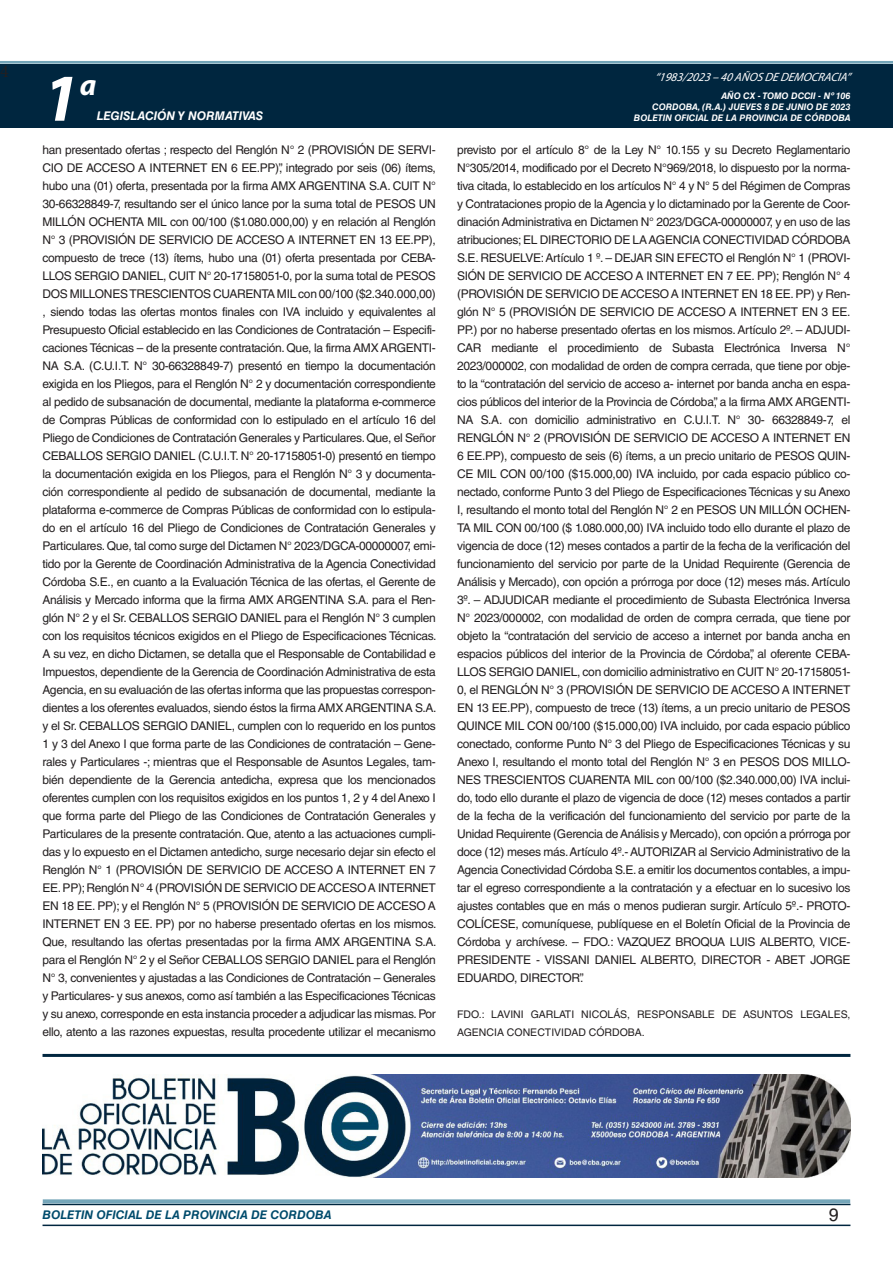
<style>
.page{position:relative;width:893px;height:1263px;background:#fff}
.page>*{position:absolute;margin:0;border:0;box-sizing:border-box;transform-origin:0 0}
.t1{font:italic 700 67.5px "Myriad Pro";color:#fff}
.t2{font:italic 700 30px "Myriad Pro";color:#fff}
.t3{font:18px "Minion Pro";color:#231f20}
.t4{font:18px "Helvetica LT Std";color:#231f20}
.TEXTO_BASE{font:12px/18px "Helvetica LT Std";letter-spacing:-.025em;color:#231f20;text-align:justify}
.t5{font:italic 700 12px "Helvetica LT Std";color:#004b6c}
.t6{font:italic 12px "Myriad Pro";color:#fff}
.t7{font:italic 700 12px "Helvetica LT Std";color:#fff}
.FIRMA{font:10.5px/18px "Helvetica LT Std";color:#231f20}
.t8{font:italic 700 9px/10.8px "Helvetica LT Std";color:#fff;text-align:right}
</style>
<div class="page">
<div style="left:0;top:61px;width:893px;height:6px;background:#fff;opacity:.75"></div>
<div style="left:0;top:64px;width:893px;height:64px;background:#00263f"></div>
<hr style="left:43px;top:1224px;width:807px;height:2px;background:#00263f">
<div style="left:42px;top:1198px;width:809px;height:8px;background:#fff;opacity:.75"></div>
<img style="left:43px;top:1074px;width:807px;height:104px">
<hr style="left:43px;top:1054px;width:807px;height:3px;background:#00263f">
<h3 class="t3" style="left:0;top:59px;width:10px">4</h3>
<h1 class="t1" style="left:43px;top:54px;width:38px">1</h1>
<h2 class="t2" style="left:80px;top:66px;width:18px">a</h2>
<p class="t7" style="left:97px;top:109px;width:168px">LEGISLACIÓN Y NORMATIVAS</p>
<p class="t6" style="left:655px;top:70px;width:197px">“ 1983/2023 – 40 AÑOS DE DEMOCRACIA”</p>
<p class="t8" style="left:634px;top:91px;width:218px">AÑO CX - TOMO DCCII - Nº 106<br>CORDOBA, (R.A.) JUEVES 8 DE JUNIO DE 2023<br>BOLETIN OFICIAL DE LA PROVINCIA DE CÓRDOBA</p>
<p class="TEXTO_BASE" style="left:43px;top:141px;width:396px">han presentado ofertas ; respecto del Renglón N° 2 (PROVISIÓN DE SERVI-CIO DE ACCESO A INTERNET EN 6 EE.PP)”, integrado por seis (06) ítems, hubo una (01) oferta, presentada por la firma AMX ARGENTINA S.A. CUIT N° 30-66328849-7, resultando ser el único lance por la suma total de PESOS UN MILLÓN OCHENTA MIL con 00/100 ($1.080.000,00) y en relación al Renglón N° 3 (PROVISIÓN DE SERVICIO DE ACCESO A INTERNET EN 13 EE.PP), compuesto de trece (13) ítems, hubo una (01) oferta presentada por CEBA-LLOS SERGIO DANIEL, CUIT N° 20-17158051-0, por la suma total de PESOS DOS MILLONES TRESCIENTOS CUARENTA MIL con 00/100 ($2.340.000,00) , siendo todas las ofertas montos finales con IVA incluido y equivalentes al Presupuesto Oficial establecido en las Condiciones de Contratación – Especifi&shy;caciones Técnicas – de la presente contratación. Que, la firma AMX ARGENTI-NA S.A. (C.U.I.T. N° 30-66328849-7) presentó en tiempo la documentación exigida en los Pliegos, para el Renglón N° 2 y documentación correspondiente al pedido de subsanación de documental, mediante la plataforma e-commerce de Compras Públicas de conformidad con lo estipulado en el artículo 16 del Pliego de Condiciones de Contratación Generales y Particulares. Que, el Señor CEBALLOS SERGIO DANIEL (C.U.I.T. N° 20-17158051-0) presentó en tiempo la documentación exigida en los Pliegos, para el Renglón N° 3 y documenta&shy;ción correspondiente al pedido de subsanación de documental, mediante la plataforma e-commerce de Compras Públicas de conformidad con lo estipula&shy;do en el artículo 16 del Pliego de Condiciones de Contratación Generales y Particulares. Que, tal como surge del Dictamen N° 2023/DGCA-00000007, emi&shy;tido por la Gerente de Coordinación Administrativa de la Agencia Conectividad Córdoba S.E., en cuanto a la Evaluación Técnica de las ofertas, el Gerente de Análisis y Mercado informa que la firma AMX ARGENTINA S.A. para el Ren&shy;glón N° 2 y el Sr. CEBALLOS SERGIO DANIEL para el Renglón N° 3 cumplen con los requisitos técnicos exigidos en el Pliego de Especificaciones Técnicas.<br>A su vez, en dicho Dictamen, se detalla que el Responsable de Contabilidad e Impuestos, dependiente de la Gerencia de Coordinación Administrativa de esta Agencia, en su evaluación de las ofertas informa que las propuestas correspon&shy;dientes a los oferentes evaluados, siendo éstos la firma AMX ARGENTINA S.A. y el Sr. CEBALLOS SERGIO DANIEL, cumplen con lo requerido en los puntos 1 y 3 del Anexo I que forma parte de las Condiciones de contratación – Gene&shy;rales y Particulares -; mientras que el Responsable de Asuntos Legales, tam&shy;bién dependiente de la Gerencia antedicha, expresa que los mencionados oferentes cumplen con los requisitos exigidos en los puntos 1, 2 y 4 del Anexo I que forma parte del Pliego de las Condiciones de Contratación Generales y Particulares de la presente contratación. Que, atento a las actuaciones cumpli&shy;das y lo expuesto en el Dictamen antedicho, surge necesario dejar sin efecto el Renglón N° 1 (PROVISIÓN DE SERVICIO DE ACCESO A INTERNET EN 7<br>EE. PP); Renglón N° 4 (PROVISIÓN DE SERVICIO DE ACCESO A INTERNET EN 18 EE. PP); y el Renglón N° 5 (PROVISIÓN DE SERVICIO DE ACCESO A INTERNET EN 3 EE. PP) por no haberse presentado ofertas en los mismos.<br>Que, resultando las ofertas presentadas por la firma AMX ARGENTINA S.A. para el Renglón N° 2 y el Señor CEBALLOS SERGIO DANIEL para el Renglón N° 3, convenientes y ajustadas a las Condiciones de Contratación – Generales y Particulares- y sus anexos, como así también a las Especificaciones Técnicas y su anexo, corresponde en esta instancia proceder a adjudicar las mismas. Por ello, atento a las razones expuestas, resulta procedente utilizar el mecanismo</p>
<p class="TEXTO_BASE" style="left:457px;top:141px;width:395px">previsto por el artículo 8° de la Ley N° 10.155 y su Decreto Reglamentario N°305/2014, modificado por el Decreto N°969/2018, lo dispuesto por la norma&shy;tiva citada, lo establecido en los artículos N° 4 y N° 5 del Régimen de Compras y Contrataciones propio de la Agencia y lo dictaminado por la Gerente de Coor&shy;dinación Administrativa en Dictamen N° 2023/DGCA-00000007, y en uso de las atribuciones; EL DIRECTORIO DE LA AGENCIA CONECTIVIDAD CÓRDOBA S.E. RESUELVE: Artículo 1 º. – DEJAR SIN EFECTO el Renglón N° 1 (PROVI-SIÓN DE SERVICIO DE ACCESO A INTERNET EN 7 EE. PP); Renglón N° 4 (PROVISIÓN DE SERVICIO DE ACCESO A INTERNET EN 18 EE. PP) y Ren&shy;glón N° 5 (PROVISIÓN DE SERVICIO DE ACCESO A INTERNET EN 3 EE.<br>PP.) por no haberse presentado ofertas en los mismos. Artículo 2º. – ADJUDI-CAR mediante el procedimiento de Subasta Electrónica Inversa N° 2023/000002, con modalidad de orden de compra cerrada, que tiene por obje&shy;to la “contratación del servicio de acceso a- internet por banda ancha en espa&shy;cios públicos del interior de la Provincia de Córdoba”, a la firma AMX ARGENTI-NA S.A. con domicilio administrativo en C.U.I.T. N° 30- 66328849-7, el RENGLÓN N° 2 (PROVISIÓN DE SERVICIO DE ACCESO A INTERNET EN 6 EE.PP), compuesto de seis (6) ítems, a un precio unitario de PESOS QUIN-CE MIL CON 00/100 ($15.000,00) IVA incluido, por cada espacio público co&shy;nectado, conforme Punto 3 del Pliego de Especificaciones Técnicas y su Anexo I, resultando el monto total del Renglón N° 2 en PESOS UN MILLÓN OCHEN-TA MIL CON 00/100 ($ 1.080.000,00) IVA incluido todo ello durante el plazo de vigencia de doce (12) meses contados a partir de la fecha de la verificación del funcionamiento del servicio por parte de la Unidad Requirente (Gerencia de Análisis y Mercado), con opción a prórroga por doce (12) meses más. Artículo 3º. – ADJUDICAR mediante el procedimiento de Subasta Electrónica Inversa N° 2023/000002, con modalidad de orden de compra cerrada, que tiene por objeto la “contratación del servicio de acceso a internet por banda ancha en espacios públicos del interior de la Provincia de Córdoba”, al oferente CEBA-LLOS SERGIO DANIEL, con domicilio administrativo en CUIT N° 20-17158051- 0, el RENGLÓN N° 3 (PROVISIÓN DE SERVICIO DE ACCESO A INTERNET EN 13 EE.PP), compuesto de trece (13) ítems, a un precio unitario de PESOS QUINCE MIL CON 00/100 ($15.000,00) IVA incluido, por cada espacio público conectado, conforme Punto N° 3 del Pliego de Especificaciones Técnicas y su Anexo I, resultando el monto total del Renglón N° 3 en PESOS DOS MILLO-NES TRESCIENTOS CUARENTA MIL con 00/100 ($2.340.000,00) IVA inclui&shy;do, todo ello durante el plazo de vigencia de doce (12) meses contados a partir de la fecha de la verificación del funcionamiento del servicio por parte de la Unidad Requirente (Gerencia de Análisis y Mercado), con opción a prórroga por doce (12) meses más. Artículo 4º.- AUTORIZAR al Servicio Administrativo de la Agencia Conectividad Córdoba S.E. a emitir los documentos contables, a impu&shy;tar el egreso correspondiente a la contratación y a efectuar en lo sucesivo los ajustes contables que en más o menos pudieran surgir. Artículo 5º.- PROTO-COLÍCESE, comuníquese, publíquese en el Boletín Oficial de la Provincia de Córdoba y archívese. – FDO.: VAZQUEZ BROQUA LUIS ALBERTO, VICE-PRESIDENTE - VISSANI DANIEL ALBERTO, DIRECTOR - ABET JORGE EDUARDO, DIRECTOR”.</p>
<p class="FIRMA" style="left:457px;top:1005px;width:395px">FDO.: LAVINI GARLATI NICOLÁS, RESPONSABLE DE ASUNTOS LEGALES,<br>AGENCIA CONECTIVIDAD CÓRDOBA.</p>
<p class="t5" style="left:43px;top:1208px;width:290px">BOLETIN OFICIAL DE LA PROVINCIA DE CORDOBA</p>
<h3 class="t4" style="left:829px;top:1204px;width:12px">9</h3>
</div>
